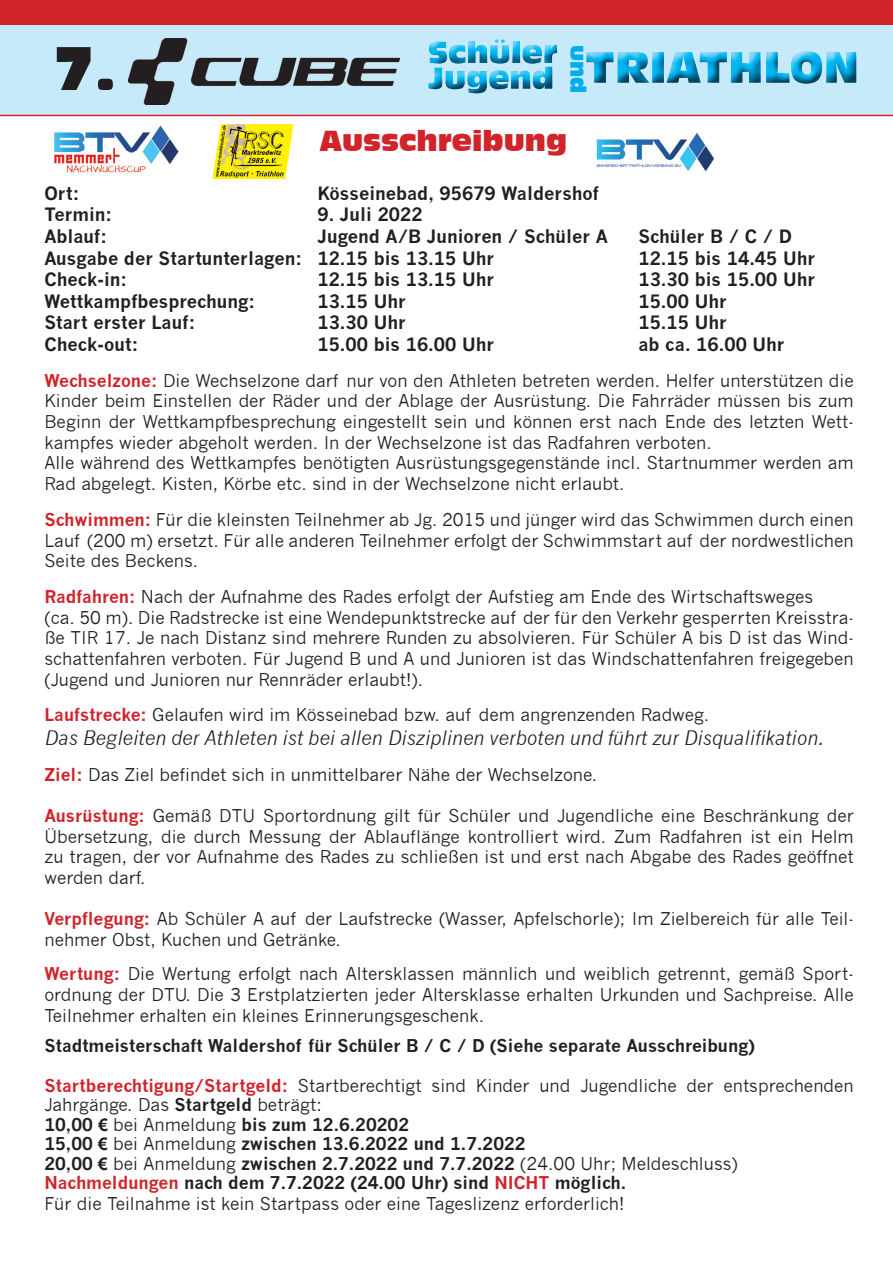
<style>
.page{position:relative;width:893px;height:1263px;background:#fff}
.page>*{position:absolute;margin:0;border:0;box-sizing:border-box;transform-origin:0 0}
.t1{font:57.75px "Incised 901 BT Compact";color:#231f20}
.t2{font:27px "Incised 901 BT Compact";color:#d1232a}
.t3{font:20.55px "Incised 901 BT Compact";color:#00aeef}
.t4{font:italic 19.5px "News Gothic";color:#231f20}
.t5{font:700 18px "News Gothic";color:#231f20}
.t6{font:17.25px/20.7px "News Gothic";color:#231f20}
.t7{font:700 17.25px "News Gothic";color:#231f20}
.s1{font-weight:700;color:#d1232a}
.s2{font-weight:700}
.s3{font-family:"Arial";font-weight:700}
</style>
<div class="page">
<div style="left:1px;top:16px;width:892px;height:100px;background:#c6eafa"></div>
<img style="left:212px;top:124px;width:82px;height:55px">
<div style="left:0;top:0;width:893px;height:24px;background:#d1232a"></div>
<img style="left:586px;top:51px;width:271px;height:33px">
<img style="left:128px;top:38px;width:271px;height:67px">
<img style="left:429px;top:39px;width:128px;height:25px">
<img style="left:468px;top:92px;width:16px;height:1px">
<img style="left:428px;top:66px;width:124px;height:26px">
<hr style="left:0;top:115px;width:893px;height:1px;background:#d1232a">
<img style="left:596px;top:132px;width:118px;height:40px">
<img style="left:54px;top:125px;width:125px;height:48px">
<h1 class="t1" style="left:52px;top:34px;width:65px">7.</h1>
<p class="t3" style="left:590px;top:45px;width:50px;rotate:90deg">und</p>
<h2 class="t2" style="left:320px;top:125px;width:249px">Ausschreibung</h2>
<p class="t5" style="left:44px;top:182px;width:36px">Ort:</p>
<p class="t5" style="left:317px;top:182px;width:283px">Kösseinebad, 95679 Waldershof</p>
<p class="t5" style="left:44px;top:204px;width:69px">Termin:</p>
<p class="t5" style="left:317px;top:204px;width:107px">9. Juli 2022</p>
<p class="t5" style="left:44px;top:225px;width:64px">Ablauf:</p>
<p class="t5" style="left:317px;top:225px;width:292px">Jugend A/B Junioren / Schüler A</p>
<p class="t5" style="left:638px;top:225px;width:155px">Schüler B / C / D</p>
<p class="t5" style="left:44px;top:247px;width:451px">Ausgabe der Startunterlagen: 12.15 bis 13.15 Uhr</p>
<p class="t5" style="left:638px;top:247px;width:178px">12.15 bis 14.45 Uhr</p>
<p class="t5" style="left:44px;top:268px;width:84px">Check-in:</p>
<p class="t5" style="left:317px;top:268px;width:178px">12.15 bis 13.15 Uhr</p>
<p class="t5" style="left:638px;top:268px;width:178px">13.30 bis 15.00 Uhr</p>
<p class="t5" style="left:44px;top:290px;width:212px">Wettkampfbesprechung:</p>
<p class="t5" style="left:317px;top:290px;width:90px">13.15 Uhr</p>
<p class="t5" style="left:638px;top:290px;width:90px">15.00 Uhr</p>
<p class="t5" style="left:44px;top:312px;width:152px">Start erster Lauf:</p>
<p class="t5" style="left:317px;top:312px;width:90px">13.30 Uhr</p>
<p class="t5" style="left:638px;top:312px;width:90px">15.15 Uhr</p>
<p class="t5" style="left:44px;top:333px;width:95px">Check-out:</p>
<p class="t5" style="left:317px;top:333px;width:178px">15.00 bis 16.00 Uhr</p>
<p class="t5" style="left:638px;top:333px;width:148px">ab ca. 16.00 Uhr</p>
<p class="t6" style="left:44px;top:370px;width:811px"><span class="s1">Wechselzone:</span> Die Wechselzone darf nur von den Athleten betreten werden. Helfer unterstützen die Kinder beim Einstellen der Räder und der Ablage der Ausrüstung. Die Fahrräder müssen bis zum Beginn der Wettkampfbesprechung eingestellt sein und können erst nach Ende des letzten Wett&shy;kampfes wieder abgeholt werden. In der Wechselzone ist das Radfahren verboten.<br>Alle während des Wettkampfes benötigten Ausrüstungsgegenstände incl. Startnummer werden am Rad abgelegt. Kisten, Körbe etc. sind in der Wechselzone nicht erlaubt.</p>
<p class="t6" style="left:44px;top:509px;width:811px;text-align:justify"><span class="s1">Schwimmen:</span> Für die kleinsten Teilnehmer ab Jg. 2015 und jünger wird das Schwimmen durch einen Lauf (200 m) ersetzt. Für alle anderen Teilnehmer erfolgt der Schwimmstart auf der nordwestlichen Seite des Beckens.</p>
<p class="t6" style="left:44px;top:586px;width:811px"><span class="s1">Radfahren:</span> Nach der Aufnahme des Rades erfolgt der Aufstieg am Ende des Wirtschaftsweges<br>(ca. 50 m). Die Radstrecke ist eine Wendepunktstrecke auf der für den Verkehr gesperrten Kreisstra&shy;ße TIR 17. Je nach Distanz sind mehrere Runden zu absolvieren. Für Schüler A bis D ist das Wind&shy;schattenfahren verboten. Für Jugend B und A und Junioren ist das Windschattenfahren freigegeben (Jugend und Junioren nur Rennräder erlaubt!).</p>
<p class="t6" style="left:44px;top:705px;width:666px"><span class="s1">Laufstrecke:</span> Gelaufen wird im Kösseinebad bzw. auf dem angrenzenden Radweg.</p>
<p class="t4" style="left:44px;top:726px;width:782px">Das Begleiten der Athleten ist bei allen Disziplinen verboten und führt zur Disqualifikation.</p>
<p class="t6" style="left:44px;top:764px;width:554px"><span class="s1">Ziel:</span> Das Ziel befindet sich in unmittelbarer Nähe der Wechselzone.</p>
<p class="t6" style="left:44px;top:805px;width:811px;text-align:justify"><span class="s1">Ausrüstung:</span> Gemäß DTU Sportordnung gilt für Schüler und Jugendliche eine Beschränkung der Übersetzung, die durch Messung der Ablauflänge kontrolliert wird. Zum Radfahren ist ein Helm zu tragen, der vor Aufnahme des Rades zu schließen ist und erst nach Abgabe des Rades geöffnet werden darf.</p>
<p class="t6" style="left:44px;top:909px;width:811px"><span class="s1">Verpflegung:</span> Ab Schüler A auf der Laufstrecke (Wasser, Apfelschorle); Im Zielbereich für alle Teil&shy;nehmer Obst, Kuchen und Getränke.</p>
<p class="t6" style="left:44px;top:964px;width:811px;text-align:justify"><span class="s1">Wertung:</span> Die Wertung erfolgt nach Altersklassen männlich und weiblich getrennt, gemäß Sport&shy;ordnung der DTU. Die 3 Erstplatzierten jeder Altersklasse erhalten Urkunden und Sachpreise. Alle Teilnehmer erhalten ein kleines Erinnerungsgeschenk.</p>
<p class="t7" style="left:44px;top:1035px;width:712px">Stadtmeisterschaft Waldershof für Schüler B / C / D (Siehe separate Ausschreibung)</p>
<p class="t6" style="left:44px;top:1076px;width:811px;line-height:19.6px"><span class="s1">Startberechtigung/Startgeld:</span> Startberechtigt sind Kinder und Jugendliche der entsprechenden Jahrgänge. Das <span class="s2">Startgeld</span> beträgt:<br><span class="s2">10,00</span> <span class="s3">€</span> bei Anmeldung <span class="s2">bis zum 12.6.20202<br>15,00</span> <span class="s3">€</span> bei Anmeldung <span class="s2">zwischen 13.6.2022 und 1.7.2022<br>20,00</span> <span class="s3">€</span> bei Anmeldung <span class="s2">zwischen 2.7.2022 und 7.7.2022</span> (24.00 Uhr; Meldeschluss)<br><span class="s1">Nachmeldungen</span> <span class="s2">nach dem 7.7.2022 (24.00 Uhr) sind</span> <span class="s1">NICHT</span> <span class="s2">möglich.<br></span>Für die Teilnahme ist kein Startpass oder eine Tageslizenz erforderlich!</p>
</div>
